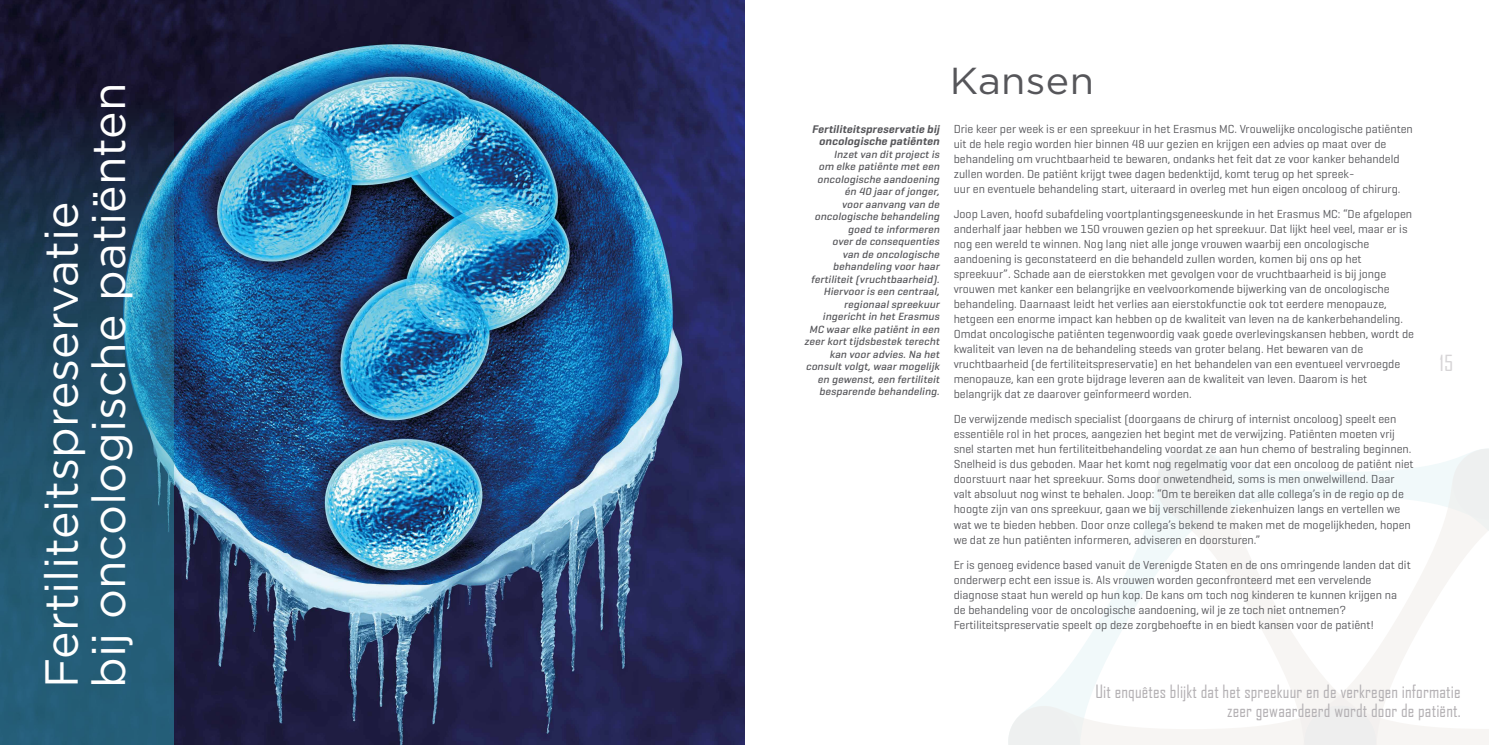
<style>
.page{position:relative;width:1489px;height:745px;background:#fff}
.page>*{position:absolute;margin:0;border:0;box-sizing:border-box;transform-origin:0 0}
.t1{font:46.25px/47.5px "Gotham";color:#fff}
.t2{font:37.5px "Gotham";letter-spacing:.01em;color:#56565a;scale:1.05 1}
.t3{font:21.25px "Agency FB";color:#d7d5d7;scale:1.05 1}
.t4{font:17.5px/18.8px "Agency FB";letter-spacing:.01em;color:#b3b0b3;text-align:right}
.t5{font:11.88px/15px "Geogrotesque";color:#56565a}
.t6{font:italic 600 11.25px/12.5px "Geogrotesque";color:#56565a;text-align:right;scale:1.05 1}
.t7{font:italic 500 10.62px/12.5px "Geogrotesque";letter-spacing:.01em;color:#56565a;text-align:right;scale:1.05 1}
</style>
<div class="page">
<svg style="left:1008px;top:448px;width:480px;height:296px"></svg>
<img style="left:0;top:0;width:744px;height:744px">
<svg style="left:0;top:64px;width:174px;height:680px;background:#1f4a65"></svg>
<h1 class="t1" style="left:37px;top:687px;width:606px;rotate:-90deg">Fertiliteitspreservatie<br>bij oncologische patiënten</h1>
<p class="t6" style="left:812px;top:122px;width:125px">Fertiliteitspreservatie bij oncologische patiënten</p>
<p class="t7" style="left:804px;top:147px;width:132px">Inzet van dit project is<br>om elke patiënte met een oncologische aandoening én 40 jaar ofjonger,<br>voor aanvang van de oncologische behandeling goed te informeren<br>over de consequenties<br>van de oncologische behandeling voor haar fertiliteit (vruchtbaarheid).<br>Hiervoor is een centraal, regionaalspreekuur ingericht in het Erasmus<br>MC waar elke patiënt in een zeer kort tijdsbestek terecht kan voor advies.Na het consult volgt,waar mogelijk en gewenst,een fertiliteit besparende behandeling.</p>
<h2 class="t2" style="left:949px;top:57px;width:139px">Kansen</h2>
<p class="t5" style="left:953px;top:121px;width:460px">Drie keer per week is er een spreekuur in het Erasmus MC. Vrouwelijke oncologische patiënten uit de hele regio worden hier binnen 48 uur gezien en krijgen een advies op maat over de behandeling om vruchtbaarheid te bewaren, ondanks het feit dat ze voor kanker behandeld zullen worden. De patiënt krijgt twee dagen bedenktijd, komt terug op het spreek-<br>uur en eventuele behandeling start, uiteraard in overleg met hun eigen oncoloog of chirurg.</p>
<p class="t5" style="left:953px;top:206px;width:462px">Joop Laven, hoofd subafdeling voortplantingsgeneeskunde in het Erasmus MC: “De afgelopen anderhalf jaar hebben we 150 vrouwen gezien op het spreekuur. Dat lijkt heel veel, maar er is nog een wereld te winnen. Nog lang niet alle jonge vrouwen waarbij een oncologische aandoening is geconstateerd en die behandeld zullen worden, komen bij ons op het spreekuur”. Schade aan de eierstokken met gevolgen voor de vruchtbaarheid is bij jonge vrouwen met kanker een belangrijke en veelvoorkomende bijwerking van de oncologische behandeling. Daarnaast leidt het verlies aan eierstokfunctie ook tot eerdere menopauze, hetgeen een enorme impact kan hebben op de kwaliteit van leven na de kankerbehandeling.<br>Omdat oncologische patiënten tegenwoordig vaak goede overlevingskansen hebben, wordt de kwaliteit van leven na de behandeling steeds van groter belang. Het bewaren van de vruchtbaarheid (de fertiliteitspreservatie) en het behandelen van een eventueel vervroegde menopauze, kan een grote bijdrage leveren aan de kwaliteit van leven. Daarom is het belangrijk dat ze daarover geïnformeerd worden.</p>
<p class="t5" style="left:953px;top:411px;width:461px">De verwijzende medisch specialist (doorgaans de chirurg of internist oncoloog) speelt een essentiële rol in het proces, aangezien het begint met de verwijzing. Patiënten moeten vrij snel starten met hun fertiliteitbehandeling voordat ze aan hun chemo of bestraling beginnen.<br>Snelheid is dus geboden. Maar het komt nog regelmatig voor dat een oncoloog de patiënt niet doorstuurt naar het spreekuur. Soms door onwetendheid, soms is men onwelwillend. Daar valt absoluut nog winst te behalen. Joop: “Om te bereiken dat alle collega’s in de regio op de hoogte zijn van ons spreekuur, gaan we bij verschillende ziekenhuizen langs en vertellen we wat we te bieden hebben. Door onze collega’s bekend te maken met de mogelijkheden, hopen we dat ze hun patiënten informeren, adviseren en doorsturen.”</p>
<p class="t5" style="left:953px;top:556px;width:458px">Er is genoeg evidence based vanuit de Verenigde Staten en de ons omringende landen dat dit onderwerp echt een issue is. Als vrouwen worden geconfronteerd met een vervelende diagnose staat hun wereld op hun kop. De kans om toch nog kinderen te kunnen krijgen na de behandeling voor de oncologische aandoening, wil je ze toch niet ontnemen?<br>Fertiliteitspreservatie speelt op deze zorgbehoefte in en biedt kansen voor de patiënt!</p>
<h3 class="t3" style="left:1439px;top:350px;width:15px">15</h3>
<h3 class="t4" style="left:1095px;top:681px;width:367px">Uit enquêtes blijkt dat het spreekuur en de verkregen informatie zeer gewaardeerd wordt door de patiënt.</h3>
</div>
